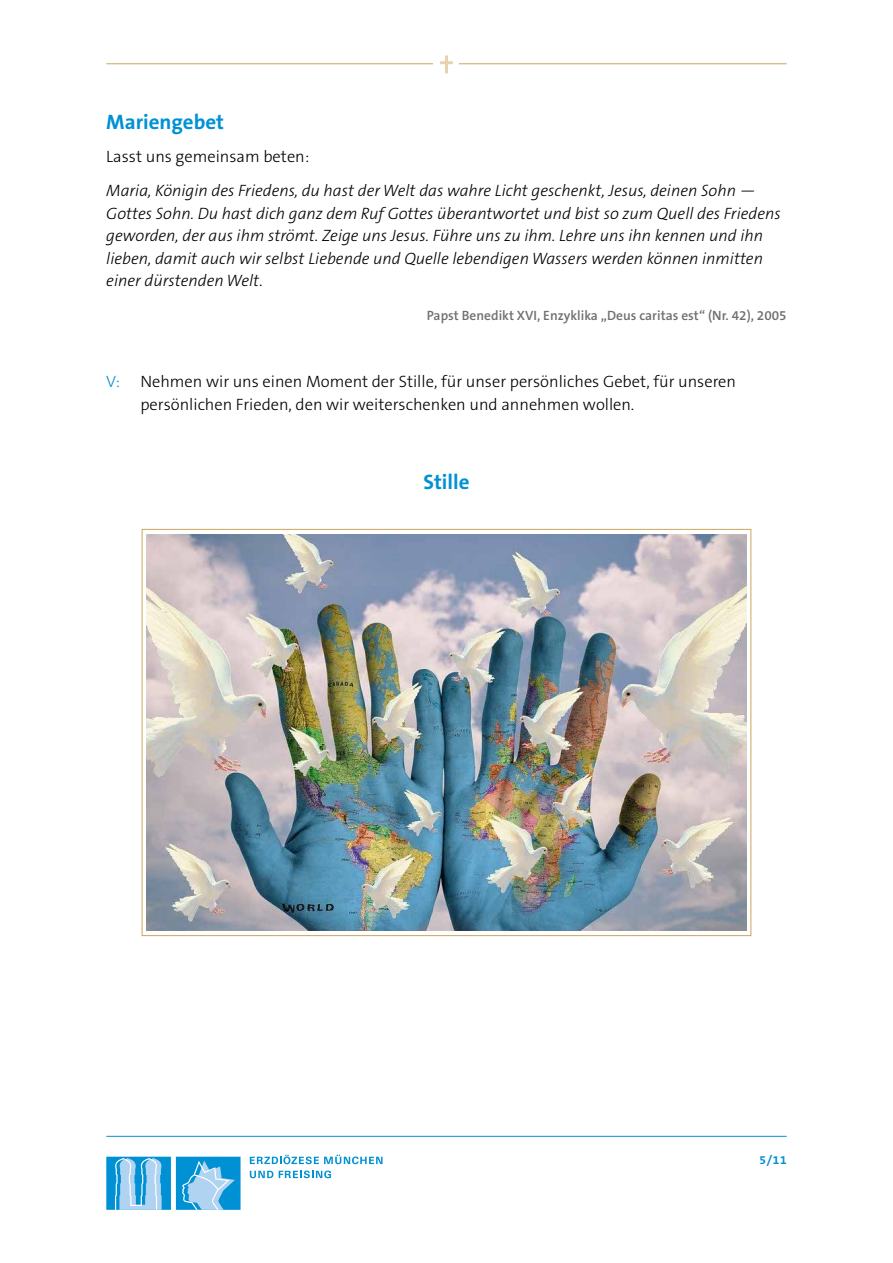
<style>
.page{position:relative;width:893px;height:1263px;background:#fff}
.page>*{position:absolute;margin:0;border:0;box-sizing:border-box;transform-origin:0 0}
.t1{font:700 21px "The Sans B W7";color:#0091d4}
.t2{font:italic 300 16.5px/22.5px "The Sans B W3";color:#000}
.t3{font:300 16.5px/22.5px "The Sans B W3";color:#000}
.t4{font:600 13.5px "The Sans B W6";color:#6f6f6e}
.t5{font:700 12px "The Sans B W7";color:#0091d4}
.s1{font-style:normal}
.s2{color:#0091d4}
</style>
<div class="page">
<hr style="left:106px;top:63px;width:681px;height:1px;background:#caa55e">
<hr style="left:106px;top:1136px;width:681px;height:1px;background:#0091d4">
<svg style="left:250px;top:1155px;width:132px;height:9px"></svg>
<svg style="left:250px;top:1171px;width:23px;height:7px"></svg>
<svg style="left:279px;top:1170px;width:52px;height:8px"></svg>
<div style="left:106px;top:1157px;width:65px;height:53px;background:#0091d4"></div>
<svg style="left:115px;top:1158px;width:47px;height:52px"></svg>
<div style="left:176px;top:1157px;width:65px;height:53px;background:#0091d4"></div>
<svg style="left:182px;top:1160px;width:53px;height:50px"></svg>
<div style="left:433px;top:47px;width:26px;height:40px;background:#fff"></div>
<svg style="left:440px;top:61px;width:13px;height:3px"></svg>
<hr style="left:445px;top:55px;width:3px;height:18px;background:#e6d2b1">
<img style="left:147px;top:534px;width:599px;height:397px">
<p class="t1" style="left:106px;top:108px;width:119px">Mariengebet</p>
<p class="t3" style="left:106px;top:146px;width:205px">Lasst uns gemeinsam beten:</p>
<p class="t2" style="left:106px;top:180px;width:676px">Maria, Königin des Friedens, du hast der Welt das wahre Licht geschenkt, Jesus, deinen Sohn — Gottes Sohn. Du hast dich ganz dem Ruf Gottes überantwortet und bist so zum Quell des Friedens geworden, der aus ihm strömt. Zeige uns Jesus. Führe uns zu ihm. Lehre uns ihn kennen und ihn lieben, damit auch wir selbst Liebende und Quelle lebendigen Wassers werden können inmitten einer dürstenden Welt<span class="s1">.</span></p>
<p class="t4" style="left:427px;top:307px;width:361px">Papst Benedikt XVI, Enzyklika „Deus caritas est“ (Nr. 42), 2005</p>
<p class="t3" style="left:140px;top:371px;width:597px;text-indent:-34px"><span class="s2">V:</span> Nehmen wir uns einen Moment der Stille, für unser persönliches Gebet, für unseren persönlichen Frieden, den wir weiterschenken und annehmen wollen.</p>
<p class="t1" style="left:423px;top:468px;width:47px">Stille</p>
<p class="t5" style="left:759px;top:1152px;width:29px">5/11</p>
</div>
